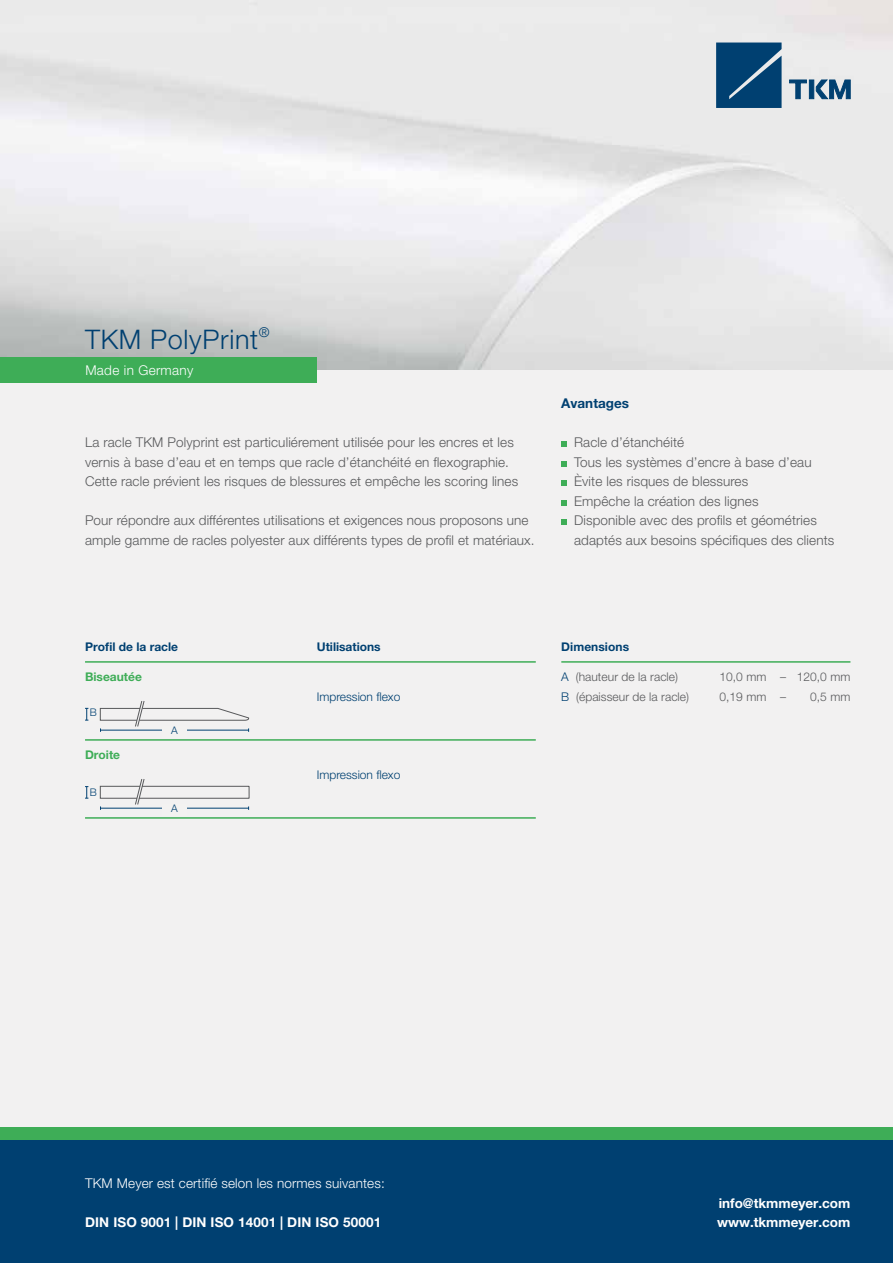
<style>
.page{position:relative;width:893px;height:1263px;background:#fff}
.page>*{position:absolute;margin:0;border:0;box-sizing:border-box;transform-origin:0 0}
.t1{font:300 27px "Helvetica Neue LT Pro";letter-spacing:.025em;color:#004071}
.t2{font:300 13.5px/19.5px "Helvetica Neue LT Pro";letter-spacing:.01em;color:#58595b}
.t3{font:700 13.5px/19.5px "Helvetica Neue LT Pro";letter-spacing:.005em;color:#fff}
.t4{font:300 13.5px "Helvetica Neue LT Pro";letter-spacing:.01em;color:#fff}
.t5{font:700 13.5px "Helvetica Neue LT Pro";color:#004071}
.t6{font:300 12px/19.5px "Helvetica Neue LT Pro";letter-spacing:.005em;color:#58595b}
.t7{font:700 12px "Helvetica Neue LT Pro";color:#004071}
.t8{font:300 12px "Helvetica Neue LT Pro";color:#004071}
.t9{font:700 12px "Helvetica Neue LT Pro";color:#3ead57}
.t10{font:300 10.5px "Helvetica Neue LT Pro";color:#004071}
.s1{color:#004071}
</style>
<div class="page">
<div style="left:0;top:1140px;width:893px;height:123px;background:#004071"></div>
<div style="left:0;top:1127px;width:893px;height:13px;background:#3ead57"></div>
<img style="left:0;top:0;width:893px;height:370px">
<svg style="left:716px;top:43px;width:66px;height:65px;background:#104b79"></svg>
<svg style="left:789px;top:80px;width:61px;height:19px"></svg>
<svg style="left:561px;top:441px;width:6px;height:6px"></svg>
<svg style="left:561px;top:461px;width:6px;height:6px"></svg>
<svg style="left:561px;top:480px;width:6px;height:6px"></svg>
<svg style="left:561px;top:500px;width:6px;height:6px"></svg>
<svg style="left:561px;top:519px;width:6px;height:6px"></svg>
<hr style="left:85px;top:661px;width:451px;height:2px;background:#3ead57">
<hr style="left:85px;top:739px;width:451px;height:2px;background:#3ead57">
<hr style="left:85px;top:817px;width:451px;height:2px;background:#3ead57">
<div style="left:162px;top:726px;width:25px;height:11px;background:#f3f2f1"></div>
<svg style="left:85px;top:708px;width:3px;height:13px"></svg>
<div style="left:90px;top:705px;width:9px;height:15px;background:#f3f2f1"></div>
<hr style="left:561px;top:661px;width:289px;height:2px;background:#3ead57">
<div style="left:162px;top:804px;width:25px;height:11px;background:#f3f2f1"></div>
<svg style="left:85px;top:786px;width:3px;height:13px"></svg>
<div style="left:90px;top:784px;width:9px;height:15px;background:#f3f2f1"></div>
<svg style="left:100px;top:778px;width:150px;height:32px"></svg>
<svg style="left:100px;top:700px;width:150px;height:32px"></svg>
<div style="left:0;top:357px;width:317px;height:26px;background:#3ead57"></div>
<h1 class="t1" style="left:85px;top:323px;width:186px">TKM PolyPrint<sup>®</sup></h1>
<p class="t4" style="left:85px;top:362px;width:110px">Made in Germany</p>
<p class="t2" style="left:85px;top:432px;width:435px">La racle TKM Polyprint est particuliérement utilisée pour les encres et les vernis à base d’eau et en temps que racle d’étanchéité en flexographie.<br>Cette racle prévient les risques de blessures et empêche les scoring lines</p>
<p class="t2" style="left:85px;top:510px;width:451px">Pour répondre aux différentes utilisations et exigences nous proposons une ample gamme de racles polyester aux différents types de profil et matériaux.</p>
<p class="t5" style="left:561px;top:395px;width:69px">Avantages</p>
<p class="t2" style="left:574px;top:432px;width:262px">Racle d’étanchéité<br>Tous les systèmes d’encre à base d’eau Èvite les risques de blessures<br>Empêche la création des lignes<br>Disponible avec des profils et géométries adaptés aux besoins spécifiques des clients</p>
<p class="t7" style="left:85px;top:639px;width:95px">Profil de la racle</p>
<p class="t9" style="left:85px;top:670px;width:58px">Biseautée</p>
<p class="t10" style="left:90px;top:706px;width:9px">B</p>
<p class="t9" style="left:85px;top:748px;width:37px">Droite</p>
<p class="t10" style="left:90px;top:785px;width:9px">B</p>
<p class="t10" style="left:171px;top:724px;width:8px">A</p>
<p class="t10" style="left:171px;top:802px;width:8px">A</p>
<p class="t7" style="left:317px;top:639px;width:65px">Utilisations</p>
<p class="t8" style="left:317px;top:689px;width:85px">Impression flexo</p>
<p class="t8" style="left:317px;top:767px;width:85px">Impression flexo</p>
<p class="t7" style="left:561px;top:639px;width:69px">Dimensions</p>
<p class="t6" style="left:561px;top:667px;width:129px"><span class="s1">A</span> (hauteur de la racle)<br><span class="s1">B</span> (épaisseur de la racle)</p>
<p class="t6" style="left:719px;top:667px;width:49px">10,0 mm<br>0,19 mm</p>
<p class="t6" style="left:797px;top:667px;width:55px;text-align:right">120,0 mm<br>0,5 mm</p>
<p class="t6" style="left:780px;top:667px;width:7px">– –</p>
<p class="t4" style="left:85px;top:1175px;width:301px">TKM Meyer est certifié selon les normes suivantes:</p>
<p class="t3" style="left:85px;top:1212px;width:298px">DIN ISO 9001 | DIN ISO 14001 | DIN ISO 50001</p>
<p class="t3" style="left:717px;top:1193px;width:135px">info@tkmmeyer.com www.tkmmeyer.com</p>
</div>
